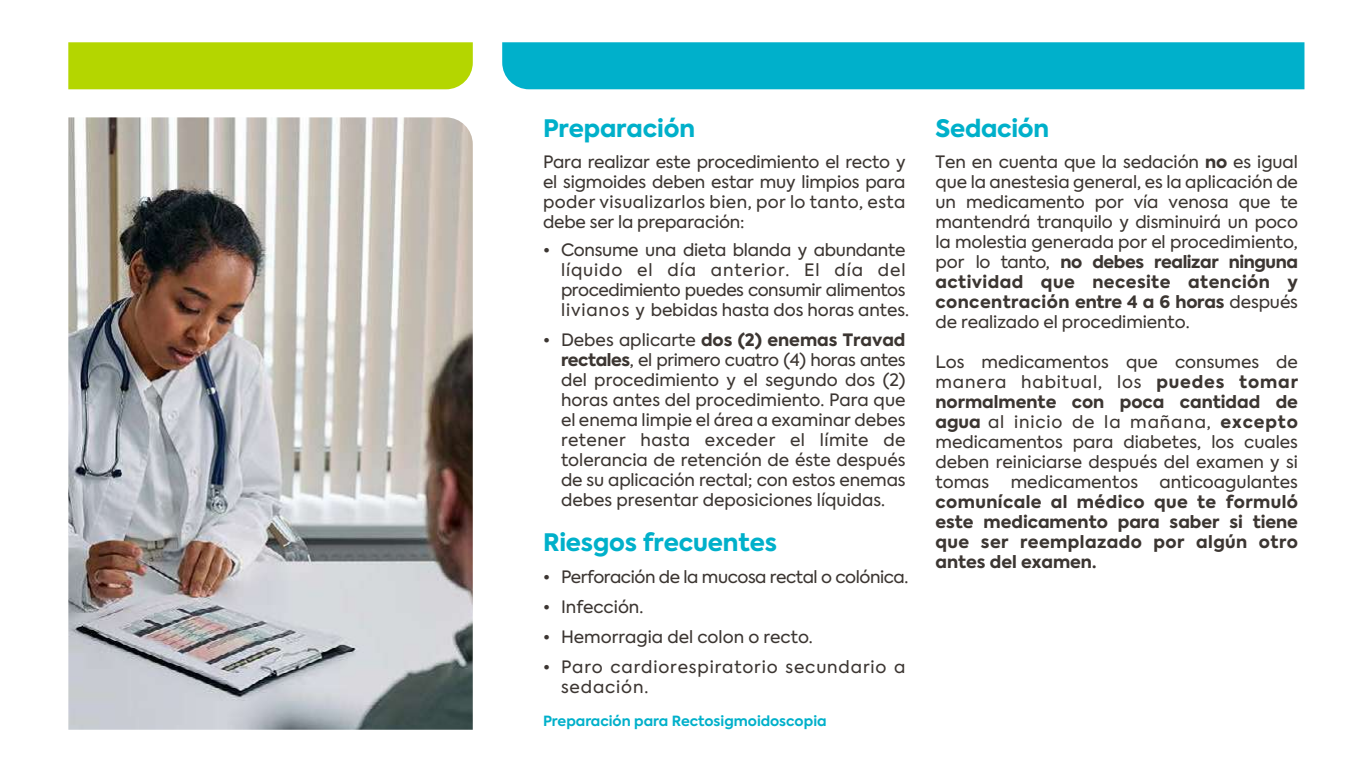
<style>
.page{position:relative;width:1366px;height:768px;background:#fff}
.page>*{position:absolute;margin:0;border:0;box-sizing:border-box;transform-origin:0 0}
.t1{font:800 24px "Axiforma";letter-spacing:-.005em;color:#00b0ca}
.t2{font:17px/20px "Axiforma";color:#3c3632;text-align:justify}
.t3{font:800 17px/20px "Axiforma";letter-spacing:.025em;color:#3c3632;text-align:justify}
.t4{font:17px/20px "Axiforma";letter-spacing:.05em;color:#3c3632}
.t5{font:17px "Axiforma";letter-spacing:-.025em;color:#3c3632}
.t6{font:700 14px "Axiforma";color:#00b0ca}
.s1{font-weight:800}
</style>
<div class="page">
<div style="left:68px;top:42px;width:405px;height:47px;background:#b4d600"></div>
<img style="left:68px;top:117px;width:405px;height:613px">
<div style="left:502px;top:42px;width:802px;height:47px;background:#00b0cb"></div>
<h1 class="t1" style="left:543px;top:112px;width:154px">Preparación</h1>
<p class="t2" style="left:543px;top:152px;width:364px">Para realizar este procedimiento el recto y el sigmoides deben estar muy limpios para poder visualizarlos bien, por lo tanto, esta debe ser la preparación:</p>
<p class="t2" style="left:561px;top:240px;width:349px;text-align:left;text-indent:-18px">• Consume una dieta blanda y abundante líquido el día anterior. El día del procedimiento puedes consumir alimentos livianos y bebidas hasta dos horas antes.</p>
<p class="t2" style="left:561px;top:330px;width:346px;text-indent:-18px">• Debes aplicarte <span class="s1">dos (2) enemas Travad rectales</span>, el primero cuatro (4) horas antes del procedimiento y el segundo dos (2) horas antes del procedimiento. Para que el enema limpie el área a examinar debes retener hasta exceder el límite de tolerancia de retención de éste después de su aplicación rectal; con estos enemas debes presentar deposiciones líquidas.</p>
<h1 class="t1" style="left:543px;top:526px;width:236px">Riesgos frecuentes</h1>
<p class="t5" style="left:543px;top:566px;width:367px">• Perforación de la mucosa rectal o colónica.</p>
<p class="t2" style="left:543px;top:597px;width:102px">• Infección.</p>
<p class="t2" style="left:543px;top:627px;width:271px">• Hemorragia del colon o recto.</p>
<p class="t4" style="left:561px;top:657px;width:346px;text-indent:-18px">• Paro cardiorespiratorio secundario a sedación.</p>
<p class="t6" style="left:543px;top:711px;width:285px">Preparación para Rectosigmoidoscopia</p>
<h1 class="t1" style="left:936px;top:112px;width:115px">Sedación</h1>
<p class="t2" style="left:936px;top:152px;width:364px">Ten en cuenta que la sedación <span class="s1">no</span> es igual que la anestesia general, es la aplicación de un medicamento por vía venosa que te mantendrá tranquilo y disminuirá un poco la molestia generada por el procedimiento, por lo tanto, <span class="s1">no debes realizar ninguna actividad que necesite atención y concentración entre 4 a 6 horas</span> después de realizado el procedimiento.</p>
<p class="t2" style="left:936px;top:352px;width:364px">Los medicamentos que consumes de manera habitual, los <span class="s1">puedes tomar normalmente con poca cantidad de agua</span> al inicio de la mañana, <span class="s1">excepto </span>medicamentos para diabetes, los cuales deben reiniciarse después del examen y si tomas</p>
<p class="t2" style="left:1011px;top:472px;width:129px">medicamentos</p>
<p class="t2" style="left:1160px;top:472px;width:140px">anticoagulantes</p>
<p class="t3" style="left:936px;top:492px;width:364px">comunícale al médico que te formuló este medicamento para saber si tiene que ser reemplazado por algún otro antes del examen.</p>
</div>
